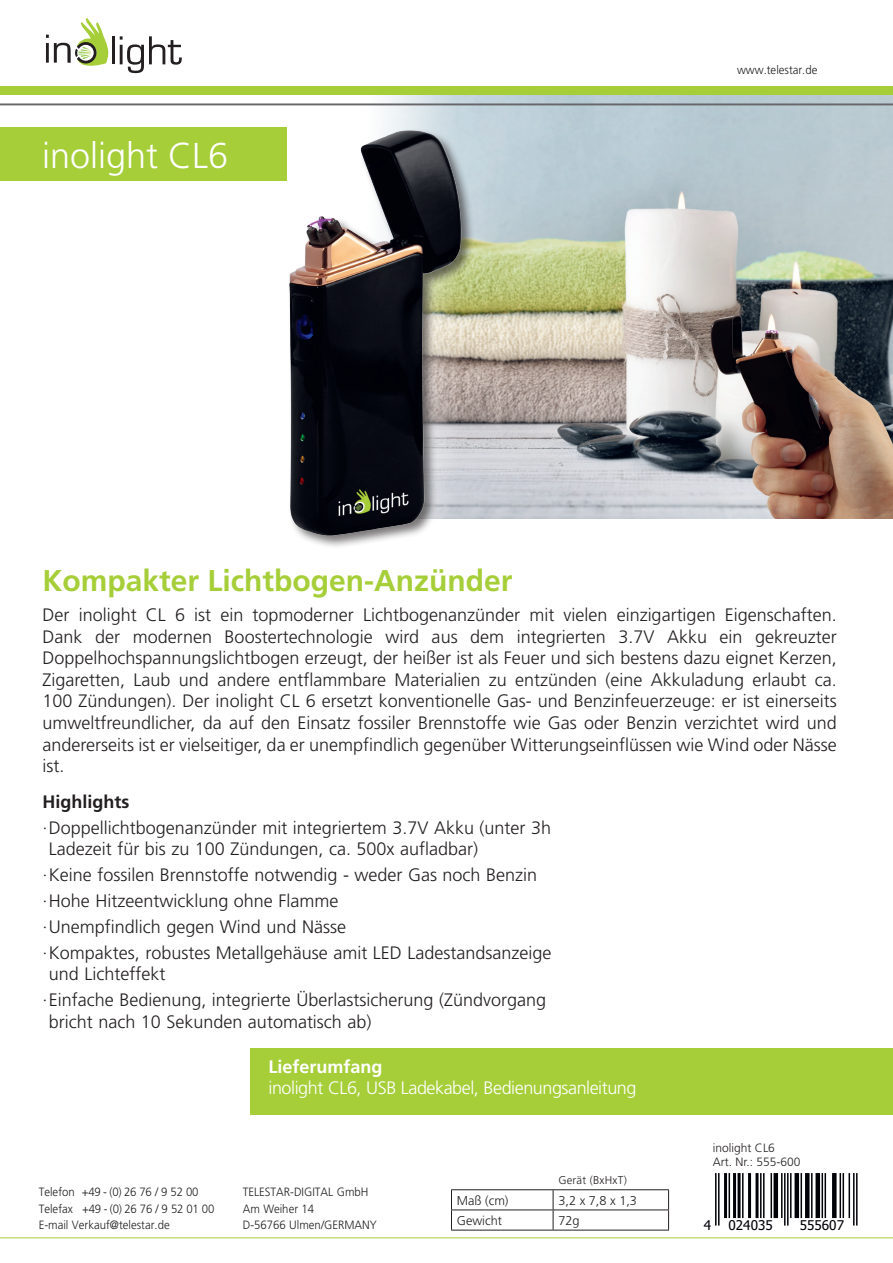
<style>
.page{position:relative;width:893px;height:1263px;background:#fff}
.page>*{position:absolute;margin:0;border:0;box-sizing:border-box;transform-origin:0 0}
.t1{font:300 36px "Frutiger LT Pro";color:#fff}
.t2{font:700 30px "Frutiger LT Pro";color:#a6ce39}
.t3{font:300 18px/21.6px "Frutiger LT Pro";color:#231f20}
.t4{font:300 18px "Frutiger LT Pro";letter-spacing:-.025em;color:#fff}
.t5{font:700 18px "Frutiger LT Pro";color:#fff}
.t6{font:700 18px "Frutiger LT Pro";color:#231f20}
.t7{font:13.5px "Tahoma";color:#000208}
.t8{font:300 12.75px "Frutiger LT Pro";color:#231f20}
.t9{font:300 12px/16.5px "Frutiger LT Pro";color:#231f20;scale:.95 1}
.t10{font:300 12px/14.4px "Frutiger LT Pro";color:#231f20}
.t11{font:300 11.25px "Frutiger LT Pro";letter-spacing:.02em;color:#231f20}
</style>
<div class="page">
<img style="left:458px;top:95px;width:435px;height:424px">
<hr style="left:451px;top:1189px;width:102px;height:1px;background:#231f20">
<hr style="left:451px;top:1209px;width:102px;height:1px;background:#231f20">
<svg style="left:451px;top:1190px;width:1px;height:40px"></svg>
<hr style="left:451px;top:1230px;width:102px;height:1px;background:#231f20">
<hr style="left:553px;top:1189px;width:116px;height:1px;background:#231f20">
<hr style="left:553px;top:1209px;width:116px;height:1px;background:#231f20">
<svg style="left:553px;top:1190px;width:1px;height:40px"></svg>
<hr style="left:553px;top:1230px;width:116px;height:1px;background:#231f20">
<svg style="left:668px;top:1190px;width:1px;height:40px"></svg>
<div style="left:288px;top:129px;width:187px;height:420px;background:#231f20;opacity:.6"></div>
<img style="left:288px;top:128px;width:175px;height:410px">
<div style="left:250px;top:1048px;width:643px;height:66px;background:#a6ce39"></div>
<svg style="left:715px;top:1173px;width:142px;height:53px"></svg>
<hr style="left:715px;top:1173px;width:1px;height:52px;background:#000208">
<hr style="left:718px;top:1173px;width:1px;height:52px;background:#000208">
<hr style="left:724px;top:1173px;width:3px;height:45px;background:#000208">
<hr style="left:728px;top:1173px;width:2px;height:45px;background:#000208">
<hr style="left:733px;top:1173px;width:3px;height:45px;background:#000208">
<hr style="left:737px;top:1173px;width:3px;height:45px;background:#000208">
<hr style="left:742px;top:1173px;width:1px;height:45px;background:#000208">
<hr style="left:748px;top:1173px;width:3px;height:45px;background:#000208">
<hr style="left:755px;top:1173px;width:3px;height:45px;background:#000208">
<hr style="left:760px;top:1173px;width:1px;height:45px;background:#000208">
<hr style="left:763px;top:1173px;width:1px;height:45px;background:#000208">
<hr style="left:770px;top:1173px;width:2px;height:45px;background:#000208">
<div style="left:773px;top:1173px;width:5px;height:45px;background:#000208"></div>
<hr style="left:781px;top:1173px;width:1px;height:45px;background:#000208">
<hr style="left:784px;top:1173px;width:1px;height:52px;background:#000208">
<hr style="left:787px;top:1173px;width:1px;height:52px;background:#000208">
<hr style="left:790px;top:1173px;width:1px;height:45px;background:#000208">
<div style="left:794px;top:1173px;width:5px;height:45px;background:#000208"></div>
<hr style="left:800px;top:1173px;width:2px;height:45px;background:#000208">
<svg style="left:805px;top:1173px;width:4px;height:45px"></svg>
<hr style="left:811px;top:1173px;width:1px;height:45px;background:#000208">
<div style="left:815px;top:1173px;width:5px;height:45px;background:#000208"></div>
<hr style="left:821px;top:1173px;width:2px;height:45px;background:#000208">
<hr style="left:824px;top:1173px;width:2px;height:45px;background:#000208">
<svg style="left:832px;top:1173px;width:4px;height:45px"></svg>
<hr style="left:839px;top:1173px;width:2px;height:45px;background:#000208">
<hr style="left:842px;top:1173px;width:2px;height:45px;background:#000208">
<hr style="left:848px;top:1173px;width:2px;height:45px;background:#000208">
<hr style="left:853px;top:1173px;width:1px;height:52px;background:#000208">
<hr style="left:856px;top:1173px;width:1px;height:52px;background:#000208">
<svg style="left:0;top:104px;width:893px;height:1px"></svg>
<div style="left:0;top:86px;width:893px;height:9px;background:#a6ce39"></div>
<hr style="left:0;top:1237px;width:893px;height:1px;background:#a6ce39">
<div style="left:0;top:128px;width:287px;height:53px;background:#a6ce39"></div>
<hr style="left:112px;top:36px;width:3px;height:28px;background:#231f20">
<svg style="left:120px;top:36px;width:62px;height:37px"></svg>
<svg style="left:46px;top:18px;width:63px;height:48px"></svg>
<h1 class="t1" style="left:42px;top:135px;width:188px">inolight CL6</h1>
<p class="t9" style="left:737px;top:62px;width:86px">www.telestar.de</p>
<h2 class="t2" style="left:43px;top:563px;width:472px">Kompakter Lichtbogen-Anzünder</h2>
<p class="t3" style="left:43px;top:604px;width:796px;text-align:justify">Der inolight CL 6 ist ein topmoderner Lichtbogenanzünder mit vielen einzigartigen Eigenschaften.<br>Dank der modernen Boostertechnologie wird aus dem integrierten 3.7V Akku ein gekreuzter Doppelhochspannungslichtbogen erzeugt, der heißer ist als Feuer und sich bestens dazu eignet Kerzen, Zigaretten, Laub und andere entflammbare Materialien zu entzünden (eine Akkuladung erlaubt ca.<br>100 Zündungen). Der inolight CL 6 ersetzt konventionelle Gas- und Benzinfeuerzeuge: er ist einerseits umweltfreundlicher, da auf den Einsatz fossiler Brennstoffe wie Gas oder Benzin verzichtet wird und andererseits ist er vielseitiger, da er unempfindlich gegenüber Witterungseinflüssen wie Wind oder Nässe ist.</p>
<p class="t6" style="left:43px;top:791px;width:88px">Highlights</p>
<p class="t3" style="left:49px;top:817px;width:504px;text-indent:-6px">·Doppellichtbogenanzünder mit integriertem 3.7V Akku (unter 3h<br>Ladezeit für bis zu 100 Zündungen, ca. 500x aufladbar)</p>
<p class="t3" style="left:43px;top:862px;width:510px;line-height:25.8px">·Keine fossilen Brennstoffe notwendig - weder Gas noch Benzin ·Hohe Hitzeentwicklung ohne Flamme<br>·Unempfindlich gegen Wind und Nässe<br>·Kompaktes, robustes Metallgehäuse amit LED Ladestandsanzeige</p>
<p class="t3" style="left:43px;top:961px;width:505px;line-height:25.8px;text-indent:6px">und Lichteffekt<br>·Einfache Bedienung, integrierte Überlastsicherung (Zündvorgang</p>
<p class="t3" style="left:49px;top:1011px;width:324px">bricht nach 10 Sekunden automatisch ab)</p>
<p class="t5" style="left:268px;top:1056px;width:116px">Lieferumfang</p>
<p class="t4" style="left:268px;top:1077px;width:369px">inolight CL6, USB Ladekabel, Bedienungsanleitung</p>
<p class="t9" style="left:39px;top:1184px;width:186px">Telefon +49 - (0) 26 76 / 9 52 00<br>Telefax +49 - (0) 26 76 / 9 52 01 00<br>E-mail Verkauf@telestar.de</p>
<p class="t9" style="left:243px;top:1184px;width:143px">TELESTAR-DIGITAL GmbH<br>Am Weiher 14<br>D-56766 Ulmen/GERMANY</p>
<p class="t11" style="left:558px;top:1174px;width:70px">Gerät (BxHxT)</p>
<p class="t8" style="left:457px;top:1193px;width:53px">Maß (cm)</p>
<p class="t8" style="left:558px;top:1193px;width:80px">3,2 x 7,8 x 1,3</p>
<p class="t8" style="left:457px;top:1213px;width:47px">Gewicht</p>
<p class="t8" style="left:558px;top:1213px;width:23px">72g</p>
<p class="t10" style="left:713px;top:1140px;width:89px">inolight CL6<br>Art. Nr.: 555-600</p>
<p class="t7" style="left:704px;top:1216px;width:9px">4</p>
<p class="t7" style="left:728px;top:1216px;width:46px">024035</p>
<p class="t7" style="left:800px;top:1216px;width:46px">555607</p>
</div>
